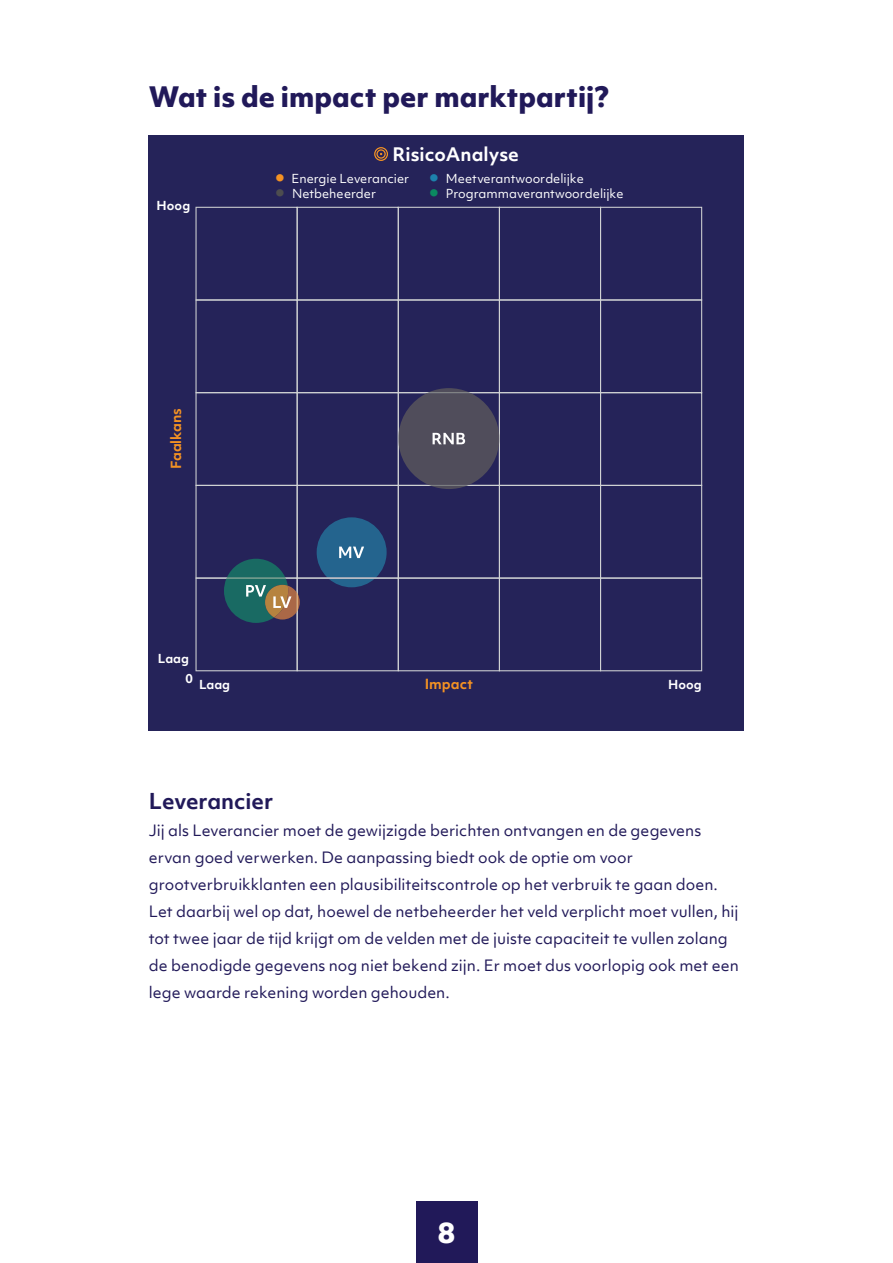
<style>
.page{position:relative;width:893px;height:1263px;background:#fff}
.page>*{position:absolute;margin:0;border:0;box-sizing:border-box;transform-origin:0 0}
.t1{font:800 27px "Objektiv Mk 1";color:#211959}
.t2{font:800 27px "Objektiv Mk 1";color:#fff}
.t3{font:700 21px "Objektiv Mk 1";color:#211959}
.t4{font:700 18px "Objektiv Mk 1";color:#fff}
.t5{font:15px/27px "Objektiv Mk 1";color:#211959}
.t6{font:700 13.5px "Objektiv Mk 1";color:#f49223}
.t7{font:12px "Objektiv Mk 1";color:#fff}
.t8{font:700 12px/19.5px "Objektiv Mk 1";color:#fff}
.s1{font-size:30px;color:#f49223}
.s2{font-size:30px;color:#1d82ac}
.s3{font-size:30px;color:#0b8961}
.s4{font-size:30px;color:#4d4d4f}
</style>
<div class="page">
<div style="left:416px;top:1201px;width:61px;height:62px;background:#211959"></div>
<div style="left:149px;top:135px;width:595px;height:595px;background:#252359"></div>
<svg style="left:374px;top:147px;width:14px;height:14px"></svg>
<svg style="left:195px;top:207px;width:507px;height:464px"></svg>
<h1 class="t1" style="left:149px;top:77px;width:462px">Wat is de impact per marktpartij?</h1>
<p class="t8" style="left:157px;top:196px;width:35px">Hoog</p>
<p class="t6" style="left:166px;top:469px;width:63px;rotate:-90deg">Faalkans</p>
<p class="t4" style="left:393px;top:141px;width:128px">RisicoAnalyse</p>
<p class="t7" style="left:275px;top:170px;width:136px"><span class="s1">•</span> Energie Leverancier</p>
<p class="t7" style="left:429px;top:170px;width:157px"><span class="s2">•</span> Meetverantwoordelijke</p>
<p class="t7" style="left:429px;top:185px;width:196px"><span class="s3">•</span> Programmaverantwoordelijke</p>
<p class="t7" style="left:275px;top:185px;width:103px"><span class="s4">•</span> Netbeheerder</p>
<p class="t8" style="left:186px;top:649px;width:9px;text-indent:-28px">Laag<br>0</p>
<p class="t8" style="left:199px;top:675px;width:33px">Laag</p>
<p class="t6" style="left:425px;top:674px;width:50px">Impact</p>
<p class="t8" style="left:668px;top:675px;width:35px">Hoog</p>
<h2 class="t3" style="left:149px;top:786px;width:126px">Leverancier</h2>
<p class="t5" style="left:149px;top:817px;width:592px">Jij als Leverancier moet de gewijzigde berichten ontvangen en de gegevens ervan goed verwerken. De aanpassing biedt ook de optie om voor grootverbruikklanten een plausibiliteitscontrole op het verbruik te gaan doen.<br>Let daarbij wel op dat, hoewel de netbeheerder het veld verplicht moet vullen, hij tot twee jaar de tijd krijgt om de velden met de juiste capaciteit te vullen zolang de benodigde gegevens nog niet bekend zijn. Er moet dus voorlopig ook met een lege waarde rekening worden gehouden.</p>
<h1 class="t2" style="left:438px;top:1213px;width:19px">8</h1>
</div>
